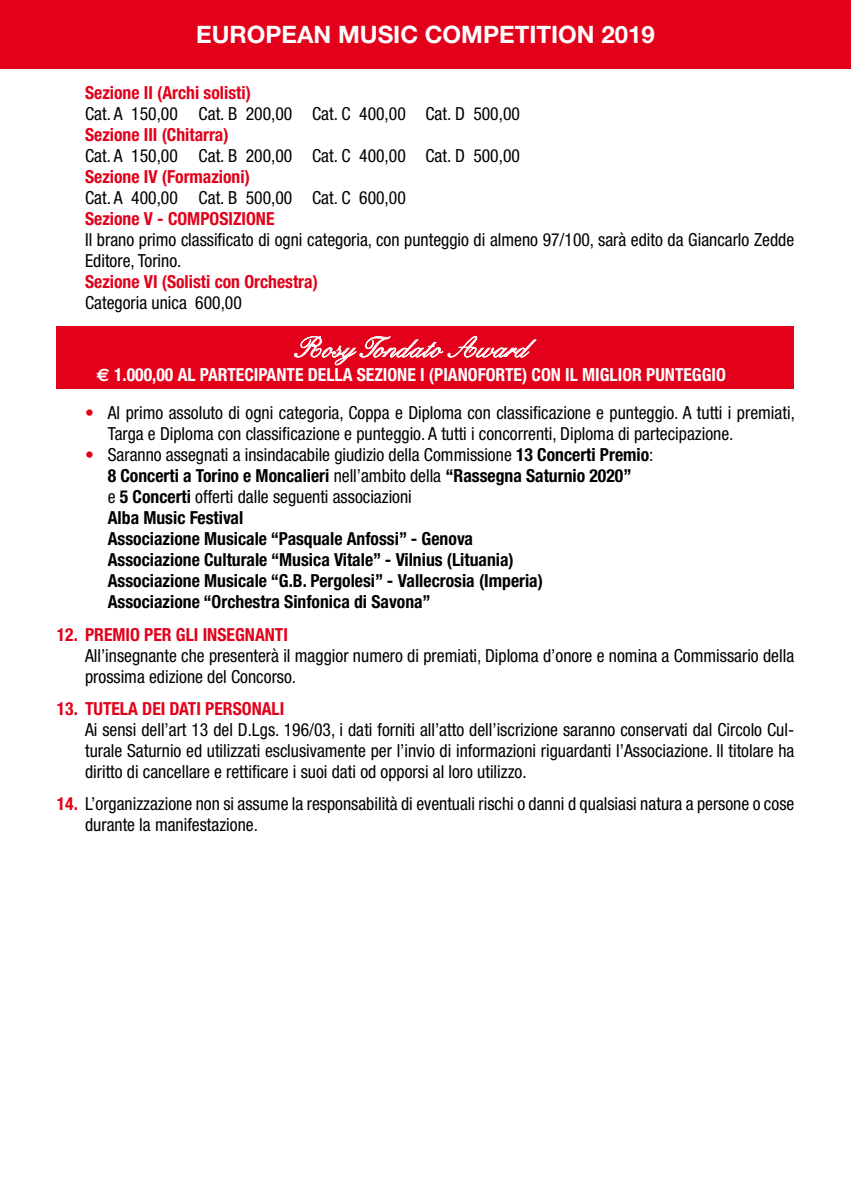
<style>
.page{position:relative;width:851px;height:1191px;background:#fff}
.page>*{position:absolute;margin:0;border:0;box-sizing:border-box;transform-origin:0 0}
.t1{font:500 28px "Kuenstler Script";color:#fff}
.t2{font:700 24px "Helvetica Neue";color:#fff}
.t3{font:condensed 18px/21px "Helvetica Neue";color:#000}
.t4{font:700 condensed 18px/21px "Helvetica Neue";color:#000}
.t5{font:700 condensed 18px "Helvetica Neue";color:#e2001a}
.t6{font:700 condensed 18px "Helvetica Neue";color:#fff}
.s1{font-family:"Euro Sans";font-stretch:normal}
.s2{color:#e2001a}
.s3{font-weight:400;color:#e2001a}
.s4{font-weight:400}
.s5{font-weight:700;color:#e2001a}
</style>
<div class="page">
<div style="left:0;top:0;width:850px;height:68px;background:#e2001a"></div>
<div style="left:57px;top:327px;width:737px;height:62px;background:#e2001a"></div>
<svg style="left:294px;top:335px;width:243px;height:31px"></svg>
<h2 class="t2" style="left:196px;top:20px;width:460px">EUROPEAN MUSIC COMPETITION 2019</h2>
<p class="t5" style="left:85px;top:82px;width:167px">Sezione II (Archi solisti)</p>
<p class="t3" style="left:85px;top:103px;width:436px">Cat. A 150,00 Cat. B 200,00 Cat. C 400,00 Cat. D 500,00</p>
<p class="t5" style="left:85px;top:124px;width:145px">Sezione III (Chitarra)</p>
<p class="t3" style="left:85px;top:145px;width:436px">Cat. A 150,00 Cat. B 200,00 Cat. C 400,00 Cat. D 500,00</p>
<p class="t5" style="left:85px;top:166px;width:166px">Sezione IV (Formazioni)</p>
<p class="t3" style="left:85px;top:187px;width:322px">Cat. A 400,00 Cat. B 500,00 Cat. C 600,00</p>
<p class="t5" style="left:85px;top:208px;width:191px">Sezione V - COMPOSIZIONE</p>
<p class="t3" style="left:85px;top:229px;width:710px">Il brano primo classificato di ogni categoria, con punteggio di almeno 97/100, sarà edito da Giancarlo Zedde<br>Editore, Torino.</p>
<p class="t5" style="left:85px;top:271px;width:234px">Sezione VI (Solisti con Orchestra)</p>
<p class="t3" style="left:85px;top:292px;width:158px">Categoria unica 600,00</p>
<h1 class="t1" style="left:294px;top:331px;width:235px">Rosy Tondato Award</h1>
<p class="t6" style="left:97px;top:364px;width:630px"><span class="s1">E</span> 1.000,00 AL PARTECIPANTE DELLA SEZIONE I (PIANOFORTE) CON IL MIGLIOR PUNTEGGIO</p>
<p class="t3" style="left:108px;top:402px;width:688px;text-indent:-23px"><span class="s2">•</span> Al primo assoluto di ogni categoria, Coppa e Diploma con classificazione e punteggio. A tutti i premiati,<br>Targa e Diploma con classificazione e punteggio. A tutti i concorrenti, Diploma di partecipazione.</p>
<p class="t4" style="left:108px;top:444px;width:547px;text-indent:-23px"><span class="s3">•</span> <span class="s4">Saranno assegnati a insindacabile giudizio della Commissione</span> 13 Concerti Premio<span class="s4">:<br></span>8 Concerti a Torino e Moncalieri <span class="s4">nell’ambito della</span> “Rassegna Saturnio 2020”<br><span class="s4">e</span> 5 Concerti <span class="s4">offerti dalle seguenti associazioni<br></span>Alba Music Festival<br>Associazione Musicale “Pasquale Anfossi” - Genova<br>Associazione Culturale “Musica Vitale” - Vilnius (Lituania)<br>Associazione Musicale “G.B. Pergolesi” - Vallecrosia (Imperia)<br>Associazione “Orchestra Sinfonica di Savona”</p>
<p class="t5" style="left:57px;top:623px;width:233px">12. PREMIO PER GLI INSEGNANTI</p>
<p class="t3" style="left:85px;top:644px;width:710px">All’insegnante che presenterà il maggior numero di premiati, Diploma d’onore e nomina a Commissario della prossima edizione del Concorso.</p>
<p class="t5" style="left:57px;top:697px;width:229px">13. TUTELA DEI DATI PERSONALI</p>
<p class="t3" style="left:85px;top:719px;width:710px;text-align:justify">Ai sensi dell’art 13 del D.Lgs. 196/03, i dati forniti all’atto dell’iscrizione saranno conservati dal Circolo Cul&shy;turale Saturnio ed utilizzati esclusivamente per l’invio di informazioni riguardanti l’Associazione. Il titolare ha diritto di cancellare e rettificare i suoi dati od opporsi al loro utilizzo.</p>
<p class="t3" style="left:85px;top:793px;width:710px;text-indent:-28px"><span class="s5">14.</span> L’organizzazione non si assume la responsabilità di eventuali rischi o danni d qualsiasi natura a persone o cose durante la manifestazione.</p>
</div>
